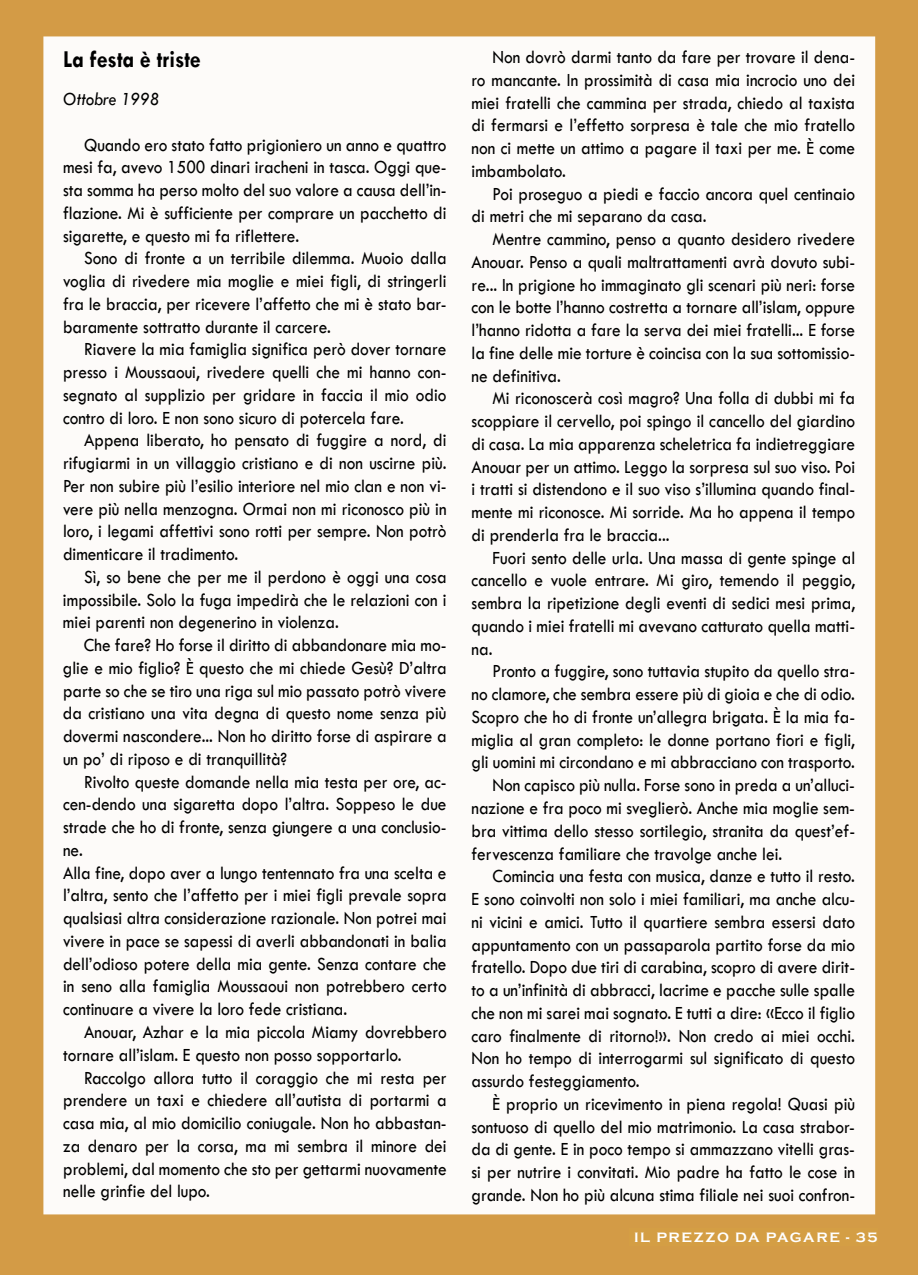
<style>
.page{position:relative;width:918px;height:1275px;background:#d39b46}
.page>*{position:absolute;margin:0;border:0;box-sizing:border-box;transform-origin:0 0}
.t1{font:700 24.5px "Tw Cen";color:#000;scale:.9 1}
.t2{font:19.25px/22.8px "Tw Cen";color:#000;text-align:justify;scale:.9 1}
.t3{font:italic 19.25px "Tw Cen";color:#000;scale:.9 1}
.t4{font:700 14px "Copperplate Gothic";letter-spacing:.12em;color:#fff}
</style>
<div class="page">
<div style="left:43px;top:36px;width:832px;height:1178px;background:#fff;border:2px solid #fff"></div>
<p class="t1" style="left:63px;top:44px;width:155px">La festa è triste</p>
<p class="t3" style="left:63px;top:87px;width:109px">Ottobre 1998</p>
<p class="t2" style="left:63px;top:133px;width:428px;text-indent:21px">Quando ero stato fatto prigioniero un anno e quattro mesi fa, avevo 1500 dinari iracheni in tasca. Oggi que&shy;sta somma ha perso molto del suo valore a causa dell’in&shy;flazione. Mi è sufficiente per comprare un pacchetto di sigarette, e questo mi fa riflettere.</p>
<p class="t2" style="left:63px;top:247px;width:428px;text-indent:21px">Sono di fronte a un terribile dilemma. Muoio dalla voglia di rivedere mia moglie e miei figli, di stringerli fra le braccia, per ricevere l’affetto che mi è stato bar&shy;baramente sottratto durante il carcere.</p>
<p class="t2" style="left:63px;top:338px;width:428px;text-indent:21px">Riavere la mia famiglia significa però dover tornare presso i Moussaoui, rivedere quelli che mi hanno con&shy;segnato al supplizio per gridare in faccia il mio odio contro di loro. E non sono sicuro di potercela fare.</p>
<p class="t2" style="left:63px;top:429px;width:428px;text-indent:21px">Appena liberato, ho pensato di fuggire a nord, di rifugiarmi in un villaggio cristiano e di non uscirne più.<br>Per non subire più l’esilio interiore nel mio clan e non vi&shy;vere più nella menzogna. Ormai non mi riconosco più in loro, i legami affettivi sono rotti per sempre. Non potrò dimenticare il tradimento.</p>
<p class="t2" style="left:63px;top:565px;width:428px;text-indent:21px">Sì, so bene che per me il perdono è oggi una cosa impossibile. Solo la fuga impedirà che le relazioni con i miei parenti non degenerino in violenza.</p>
<p class="t2" style="left:63px;top:634px;width:428px;text-indent:21px">Che fare? Ho forse il diritto di abbandonare mia mo&shy;glie e mio figlio? È questo che mi chiede Gesù? D’altra parte so che se tiro una riga sul mio passato potrò vivere da cristiano una vita degna di questo nome senza più dovermi nascondere... Non ho diritto forse di aspirare a un po’ di riposo e di tranquillità?</p>
<p class="t2" style="left:63px;top:770px;width:428px;text-align:left;text-indent:21px">Rivolto queste domande nella mia testa per ore, ac&shy;cen-dendo una sigaretta dopo l’altra. Soppeso le due strade che ho di fronte, senza giungere a una conclusio&shy;ne.<br>Alla fine, dopo aver a lungo tentennato fra una scelta e l’altra, sento che l’affetto per i miei figli prevale sopra qualsiasi altra considerazione razionale. Non potrei mai vivere in pace se sapessi di averli abbandonati in balia dell’odioso potere della mia gente. Senza contare che in seno alla famiglia Moussaoui non potrebbero certo continuare a vivere la loro fede cristiana.</p>
<p class="t2" style="left:63px;top:1020px;width:428px;text-indent:21px">Anouar, Azhar e la mia piccola Miamy dovrebbero tornare all’islam. E questo non posso sopportarlo.</p>
<p class="t2" style="left:63px;top:1066px;width:428px;text-indent:21px">Raccolgo allora tutto il coraggio che mi resta per prendere un taxi e chiedere all’autista di portarmi a casa mia, al mio domicilio coniugale. Non ho abbastan&shy;za denaro per la corsa, ma mi sembra il minore dei problemi, dal momento che sto per gettarmi nuovamente nelle grinfie del lupo.</p>
<p class="t2" style="left:471px;top:46px;width:428px;text-indent:21px">Non dovrò darmi tanto da fare per trovare il dena&shy;ro mancante. In prossimità di casa mia incrocio uno dei miei fratelli che cammina per strada, chiedo al taxista di fermarsi e l’effetto sorpresa è tale che mio fratello non ci mette un attimo a pagare il taxi per me. È come imbambolato.</p>
<p class="t2" style="left:471px;top:182px;width:428px;text-indent:21px">Poi proseguo a piedi e faccio ancora quel centinaio di metri che mi separano da casa.</p>
<p class="t2" style="left:471px;top:228px;width:428px;text-indent:21px">Mentre cammino, penso a quanto desidero rivedere Anouar. Penso a quali maltrattamenti avrà dovuto subi&shy;re... In prigione ho immaginato gli scenari più neri: forse con le botte l’hanno costretta a tornare all’islam, oppure l’hanno ridotta a fare la serva dei miei fratelli... E forse la fine delle mie torture è coincisa con la sua sottomissio&shy;ne definitiva.</p>
<p class="t2" style="left:471px;top:387px;width:428px;text-indent:21px">Mi riconoscerà così magro? Una folla di dubbi mi fa scoppiare il cervello, poi spingo il cancello del giardino di casa. La mia apparenza scheletrica fa indietreggiare Anouar per un attimo. Leggo la sorpresa sul suo viso. Poi i tratti si distendono e il suo viso s’illumina quando final&shy;mente mi riconosce. Mi sorride. Ma ho appena il tempo di prenderla fra le braccia...</p>
<p class="t2" style="left:471px;top:546px;width:428px;text-indent:21px">Fuori sento delle urla. Una massa di gente spinge al cancello e vuole entrare. Mi giro, temendo il peggio, sembra la ripetizione degli eventi di sedici mesi prima, quando i miei fratelli mi avevano catturato quella matti&shy;na.</p>
<p class="t2" style="left:492px;top:660px;width:404px">Pronto a fuggire, sono tuttavia stupito da quello stra-</p>
<p class="t2" style="left:471px;top:683px;width:427px">no clamore, che sembra essere più di gioia e che di odio.</p>
<p class="t2" style="left:471px;top:705px;width:428px">Scopro che ho di fronte un’allegra brigata. È la mia fa-</p>
<p class="t2" style="left:471px;top:728px;width:428px">miglia al gran completo: le donne portano fiori e figli,</p>
<p class="t2" style="left:471px;top:751px;width:428px">gli uomini mi circondano e mi abbracciano con trasporto.</p>
<p class="t2" style="left:492px;top:774px;width:404px">Non capisco più nulla. Forse sono in preda a un’alluci-</p>
<p class="t2" style="left:471px;top:796px;width:428px">nazione e fra poco mi sveglierò. Anche mia moglie sem-</p>
<p class="t2" style="left:471px;top:819px;width:428px">bra vittima dello stesso sortilegio, stranita da quest’ef-</p>
<p class="t2" style="left:471px;top:842px;width:347px">fervescenza familiare che travolge anche lei.</p>
<p class="t2" style="left:492px;top:865px;width:404px">Comincia una festa con musica, danze e tutto il resto.</p>
<p class="t2" style="left:471px;top:887px;width:428px">E sono coinvolti non solo i miei familiari, ma anche alcu-</p>
<p class="t2" style="left:471px;top:910px;width:428px">ni vicini e amici. Tutto il quartiere sembra essersi dato</p>
<p class="t2" style="left:471px;top:933px;width:428px">appuntamento con un passaparola partito forse da mio</p>
<p class="t2" style="left:471px;top:956px;width:428px">fratello. Dopo due tiri di carabina, scopro di avere dirit-</p>
<p class="t2" style="left:471px;top:978px;width:428px">to a un’infinità di abbracci, lacrime e pacche sulle spalle</p>
<p class="t2" style="left:471px;top:1001px;width:428px">che non mi sarei mai sognato. E tutti a dire: «Ecco il figlio</p>
<p class="t2" style="left:471px;top:1024px;width:428px">caro finalmente di ritorno!». Non credo ai miei occhi.</p>
<p class="t2" style="left:471px;top:1047px;width:428px">Non ho tempo di interrogarmi sul significato di questo</p>
<p class="t2" style="left:471px;top:1069px;width:188px">assurdo festeggiamento.</p>
<p class="t2" style="left:492px;top:1092px;width:404px">È proprio un ricevimento in piena regola! Quasi più</p>
<p class="t2" style="left:471px;top:1115px;width:428px">sontuoso di quello del mio matrimonio. La casa strabor-</p>
<p class="t2" style="left:471px;top:1138px;width:428px">da di gente. E in poco tempo si ammazzano vitelli gras-</p>
<p class="t2" style="left:471px;top:1160px;width:428px">si per nutrire i convitati. Mio padre ha fatto le cose in</p>
<p class="t2" style="left:471px;top:1183px;width:428px">grande. Non ho più alcuna stima filiale nei suoi confron-</p>
<p class="t4" style="left:634px;top:1229px;width:245px">IL PREZZO DA PAGARE - 35</p>
</div>
